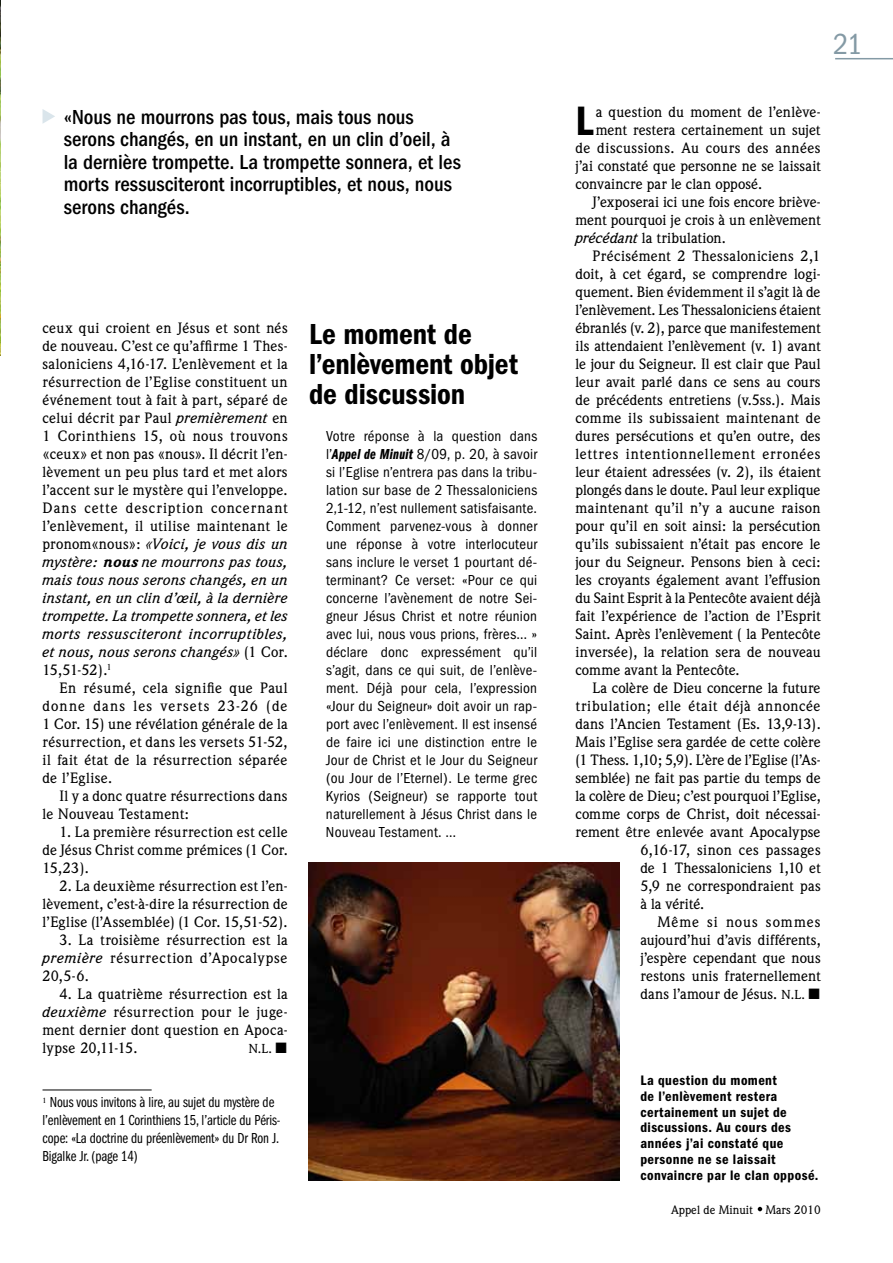
<style>
.page{position:relative;width:893px;height:1263px;background:#fff}
.page>*{position:absolute;margin:0;border:0;box-sizing:border-box;transform-origin:0 0}
.t1{font:600 condensed 42.6px "Franklin Gothic";color:#000}
.t2{font:600 condensed 30px/30px "Franklin Gothic";letter-spacing:-.005em;color:#000}
.t3{font:condensed 30px "Franklin Gothic";color:#849aa5}
.t4{font:500 condensed 21px/22.5px "Franklin Gothic";color:#000}
.t5{font:condensed 15px/18px "Franklin Gothic";letter-spacing:.015em;color:#000;text-align:justify}
.t6{font:15px/18px "Franklin Gothic Book Cmpr";letter-spacing:-.005em;color:#000}
.t7{font:500 14.7px/18px "Weidemann";letter-spacing:.015em;color:#000;text-align:justify}
.t8{font:500 14.7px "Weidemann";letter-spacing:-.005em;color:#000}
.t9{font:500 14.7px "Weidemann";letter-spacing:.06em;color:#000}
.t10{font:500 14.7px "Weidemann";letter-spacing:.045em;color:#000}
.t11{font:500 14.7px "Weidemann";letter-spacing:.065em;color:#000}
.t12{font:600 condensed 14.25px/15.8px "Franklin Gothic";letter-spacing:.03em;color:#000}
.t13{font:500 12.75px "Weidemann";color:#000}
.t14{font:500 12px "Weidemann";color:#000}
.s1{font-style:italic}
.s2{font-weight:900;font-style:italic}
.s3{font-family:"Franklin Gothic Demi Cmpr Ital";font-stretch:normal}
.s4{font-size:12.75px}
</style>
<div class="page">
<hr style="left:835px;top:58px;width:58px;height:1px;background:#849aa5">
<svg style="left:758px;top:1207px;width:4px;height:4px"></svg>
<img style="left:0;top:0;width:1px;height:355px">
<hr style="left:43px;top:1090px;width:109px;height:1px;background:#000">
<svg style="left:43px;top:109px;width:12px;height:14px"></svg>
<img style="left:309px;top:862px;width:310px;height:318px">
<h3 class="t4" style="left:64px;top:106px;width:399px">«Nous ne mourrons pas tous, mais tous nous serons changés, en un instant, en un clin d’oeil, à la dernière trompette. La trompette sonnera, et les morts ressusciteront incorruptibles, et nous, nous serons changés.</h3>
<p class="t7" style="left:43px;top:319px;width:247px">ceux qui croient en Jésus et sont nés de nouveau. C’est ce qu’affirme 1 Thes&shy;saloniciens 4,16-17. L’enlèvement et la résurrection de l’Eglise constituent un événement tout à fait à part, séparé de celui décrit par Paul <span class="s1">premièrement</span> en 1 Corinthiens 15, où nous trouvons «ceux» et non pas «nous». Il décrit l’en&shy;lèvement un peu plus tard et met alors l’accent sur le mystère qui l’enveloppe.<br>Dans cette description concernant l’enlèvement, il utilise maintenant le pronom«nous»: <span class="s1">«Voici, je vous dis un mystère:</span> <span class="s2">nous</span> <span class="s1">ne mourrons pas tous, mais tous nous serons changés, en un instant, en un clin d’œil, à la dernière trompette. La trompette sonnera, et les morts ressusciteront incorruptibles, et nous, nous serons changés»</span> (1 Cor.<br>15,51-52).<sup>1</sup></p>
<p class="t7" style="left:43px;top:679px;width:247px;text-indent:17px">En résumé, cela signifie que Paul donne dans les versets 23-26 (de 1 Cor. 15) une révélation générale de la résurrection, et dans les versets 51-52, il fait état de la résurrection séparée de l’Eglise.</p>
<p class="t7" style="left:43px;top:787px;width:247px;text-indent:17px">Il y a donc quatre résurrections dans le Nouveau Testament:</p>
<p class="t7" style="left:43px;top:823px;width:247px;text-indent:17px">1. La première résurrection est celle de Jésus Christ comme prémices (1 Cor.<br>15,23).</p>
<p class="t7" style="left:43px;top:877px;width:247px;text-indent:17px">2. La deuxième résurrection est l’en&shy;lèvement, c’est-à-dire la résurrection de l’Eglise (l’Assemblée) (1 Cor. 15,51-52).</p>
<p class="t7" style="left:43px;top:931px;width:247px;text-indent:17px">3. La troisième résurrection est la <span class="s1">première</span> résurrection d’Apocalypse 20,5-6.</p>
<p class="t7" style="left:43px;top:985px;width:247px;text-indent:17px">4. La quatrième résurrection est la <span class="s1">deuxième</span> résurrection pour le juge&shy;ment dernier dont question en Apoca&shy;lypse 20,11-15.</p>
<p class="t13" style="left:249px;top:1041px;width:40px">N.L. ■</p>
<p class="t6" style="left:43px;top:1093px;width:240px"><sup>1</sup> Nous vous invitons à lire, au sujet du mystère de l’enlèvement en 1 Corinthiens 15, l’article du Péris&shy;cope: «La doctrine du préenlèvement» du Dr Ron J.<br>Bigalke Jr. (page 14)</p>
<h2 class="t2" style="left:309px;top:320px;width:210px">Le moment de l’enlèvement objet de discussion</h2>
<p class="t5" style="left:326px;top:427px;width:213px">Votre réponse à la question dans l’<span class="s3">Appel de Minuit</span> 8/09, p. 20, à savoir si l’Eglise n’entrera pas dans la tribu&shy;lation sur base de 2 Thessaloniciens 2,1-12, n’est nullement satisfaisante.<br>Comment parvenez-vous à donner une réponse à votre interlocuteur sans inclure le verset 1 pourtant dé&shy;terminant? Ce verset: «Pour ce qui concerne l’avènement de notre Sei&shy;gneur Jésus Christ et notre réunion avec lui, nous vous prions, frères… » déclare donc expressément qu’il s’agit, dans ce qui suit, de l’enlève&shy;ment. Déjà pour cela, l’expression «Jour du Seigneur» doit avoir un rap&shy;port avec l’enlèvement. Il est insensé de faire ici une distinction entre le Jour de Christ et le Jour du Seigneur (ou Jour de l’Eternel). Le terme grec Kyrios (Seigneur) se rapporte tout naturellement à Jésus Christ dans le Nouveau Testament. …</p>
<h2 class="t3" style="left:833px;top:27px;width:31px">21</h2>
<h1 class="t1" style="left:575px;top:97px;width:17px">L</h1>
<p class="t7" style="left:596px;top:103px;width:226px">a question du moment de l’enlève-</p>
<p class="t7" style="left:596px;top:121px;width:226px">ment restera certainement un sujet</p>
<p class="t7" style="left:575px;top:139px;width:247px">de discussions. Au cours des années</p>
<p class="t7" style="left:575px;top:157px;width:247px">j’ai constaté que personne ne se laissait</p>
<p class="t7" style="left:575px;top:175px;width:188px">convaincre par le clan opposé.</p>
<p class="t7" style="left:592px;top:193px;width:230px">J’exposerai ici une fois encore briève-</p>
<p class="t7" style="left:575px;top:211px;width:247px">ment pourquoi je crois à un enlèvement</p>
<p class="t7" style="left:575px;top:229px;width:152px"><span class="s1">précédant</span> la tribulation.</p>
<p class="t7" style="left:592px;top:247px;width:230px">Précisément 2 Thessaloniciens 2,1</p>
<p class="t7" style="left:575px;top:265px;width:247px">doit, à cet égard, se comprendre logi-</p>
<p class="t7" style="left:575px;top:283px;width:247px">quement. Bien évidemment il s’agit là de</p>
<p class="t8" style="left:575px;top:301px;width:247px">l’enlèvement. Les Thessaloniciens étaient</p>
<p class="t7" style="left:575px;top:319px;width:247px">ébranlés (v. 2), parce que manifestement</p>
<p class="t7" style="left:575px;top:337px;width:247px">ils attendaient l’enlèvement (v. 1) avant</p>
<p class="t7" style="left:575px;top:355px;width:247px">le jour du Seigneur. Il est clair que Paul</p>
<p class="t7" style="left:575px;top:373px;width:247px">leur avait parlé dans ce sens au cours</p>
<p class="t7" style="left:575px;top:391px;width:247px">de précédents entretiens (v.5ss.). Mais</p>
<p class="t7" style="left:575px;top:409px;width:247px">comme ils subissaient maintenant de</p>
<p class="t7" style="left:575px;top:427px;width:247px">dures persécutions et qu’en outre, des</p>
<p class="t9" style="left:575px;top:445px;width:247px">lettres intentionnellement erronées</p>
<p class="t7" style="left:575px;top:463px;width:247px">leur étaient adressées (v. 2), ils étaient</p>
<p class="t7" style="left:575px;top:481px;width:247px">plongés dans le doute. Paul leur explique</p>
<p class="t7" style="left:575px;top:499px;width:247px">maintenant qu’il n’y a aucune raison</p>
<p class="t7" style="left:575px;top:517px;width:247px">pour qu’il en soit ainsi: la persécution</p>
<p class="t7" style="left:575px;top:535px;width:247px">qu’ils subissaient n’était pas encore le</p>
<p class="t7" style="left:575px;top:553px;width:247px">jour du Seigneur. Pensons bien à ceci:</p>
<p class="t7" style="left:575px;top:571px;width:247px">les croyants également avant l’effusion</p>
<p class="t8" style="left:575px;top:589px;width:247px">du Saint Esprit à la Pentecôte avaient déjà</p>
<p class="t7" style="left:575px;top:607px;width:247px">fait l’expérience de l’action de l’Esprit</p>
<p class="t7" style="left:575px;top:625px;width:247px">Saint. Après l’enlèvement ( la Pentecôte</p>
<p class="t7" style="left:575px;top:643px;width:247px">inversée), la relation sera de nouveau</p>
<p class="t8" style="left:575px;top:661px;width:166px">comme avant la Pentecôte.</p>
<p class="t7" style="left:592px;top:679px;width:230px">La colère de Dieu concerne la future</p>
<p class="t10" style="left:575px;top:697px;width:247px">tribulation; elle était déjà annoncée</p>
<p class="t7" style="left:575px;top:715px;width:247px">dans l’Ancien Testament (Es. 13,9-13).</p>
<p class="t7" style="left:575px;top:733px;width:247px">Mais l’Eglise sera gardée de cette colère</p>
<p class="t7" style="left:575px;top:751px;width:247px">(1 Thess. 1,10; 5,9). L’ère de l’Eglise (l’As-</p>
<p class="t7" style="left:575px;top:769px;width:247px">semblée) ne fait pas partie du temps de</p>
<p class="t7" style="left:575px;top:787px;width:247px">la colère de Dieu; c’est pourquoi l’Eglise,</p>
<p class="t7" style="left:575px;top:805px;width:247px">comme corps de Christ, doit nécessai-</p>
<p class="t7" style="left:575px;top:823px;width:247px">rement être enlevée avant Apocalypse</p>
<p class="t7" style="left:640px;top:841px;width:182px">6,16-17, sinon ces passages</p>
<p class="t7" style="left:640px;top:859px;width:182px">de 1 Thessaloniciens 1,10 et</p>
<p class="t7" style="left:640px;top:877px;width:182px">5,9 ne correspondraient pas</p>
<p class="t7" style="left:640px;top:895px;width:65px">à la vérité.</p>
<p class="t11" style="left:657px;top:913px;width:165px">Même si nous sommes</p>
<p class="t7" style="left:640px;top:931px;width:182px">aujourd’hui d’avis différents,</p>
<p class="t7" style="left:640px;top:949px;width:182px">j’espère cependant que nous</p>
<p class="t7" style="left:640px;top:967px;width:182px">restons unis fraternellement</p>
<p class="t7" style="left:640px;top:985px;width:181px">dans l’amour de Jésus. <span class="s4">N.L.</span> ■</p>
<p class="t12" style="left:640px;top:1072px;width:180px">La question du moment<br>de l’enlèvement restera certainement un sujet de discussions. Au cours des années j’ai constaté que personne ne se laissait convaincre par le clan opposé.</p>
<p class="t14" style="left:671px;top:1203px;width:151px">Appel de Minuit Mars 2010</p>
</div>
